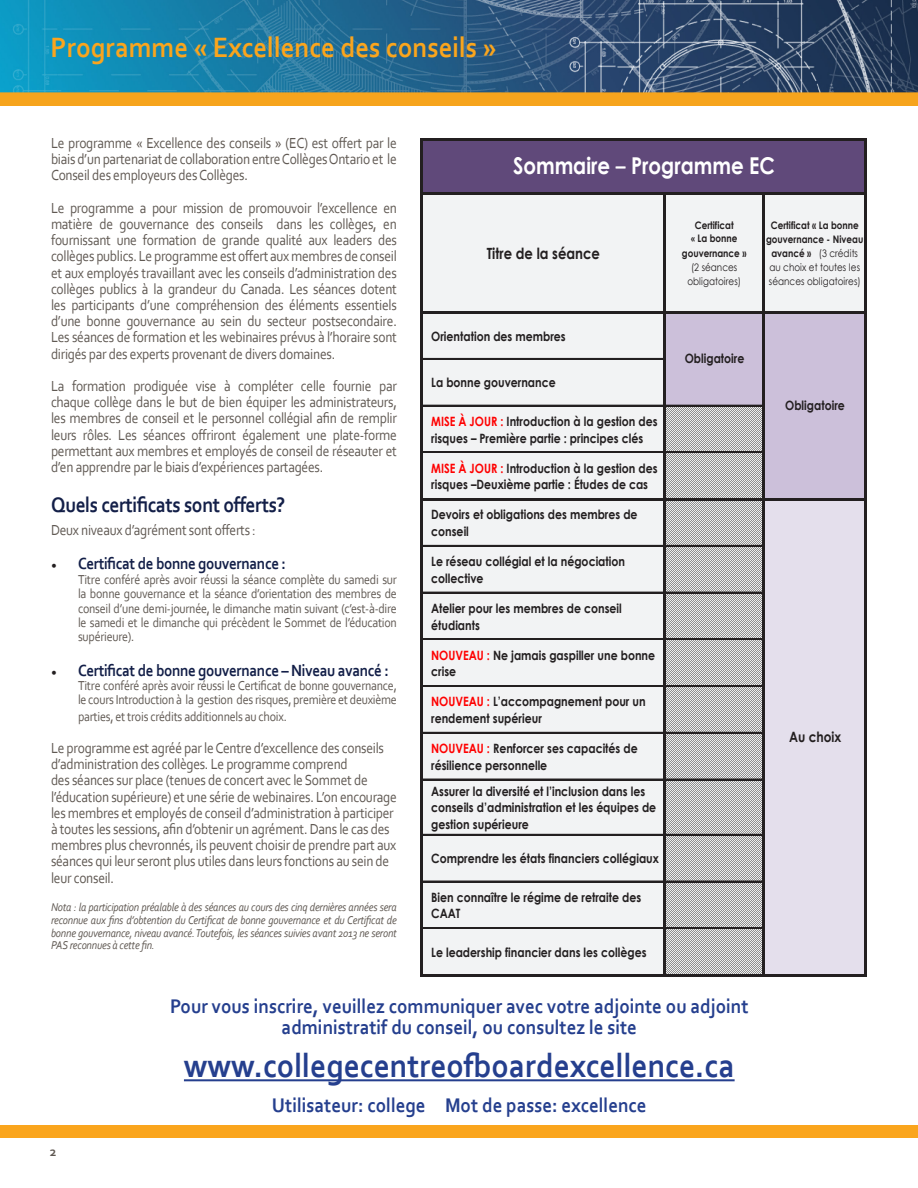
<style>
.page{position:relative;width:918px;height:1188px;background:#fff}
.page>*{position:absolute;margin:0;border:0;box-sizing:border-box;transform-origin:0 0}
.t1{font:700 34.5px "Corbel";color:#253f8e;scale:.91 1}
.t2{font:700 29.25px "Corbel";color:#faa51d;scale:.91 1}
.t3{font:700 23.25px "Century Gothic";color:#fff;scale:.85 1}
.t4{font:700 22.05px "Corbel";letter-spacing:-.02em;color:#131f48;scale:.88 1}
.t5{font:700 20.7px/21.6px "Corbel";color:#253f8e;text-align:center;scale:.91 1}
.t6{font:700 16.95px "Corbel";letter-spacing:-.02em;color:#131f48;scale:.88 1}
.t7{font:700 15.45px "Century Gothic";color:#231f20;scale:.85 1}
.t8{font:15.3px/16.2px "Corbel";letter-spacing:-.02em;color:#605953;text-align:justify;scale:.88 1}
.t9{font:700 14.25px "Century Gothic";color:#231f20;scale:.85 1}
.t10{font:13.5px/14.4px "Corbel";letter-spacing:-.02em;color:#605953;text-align:justify;scale:.88 1}
.t11{font:700 13.5px "Corbel";color:#605953}
.t12{font:700 12.9px/16.6px "Century Gothic";color:#231f20;scale:.85 1}
.t13{font:italic 11.85px/12.6px "Corbel";letter-spacing:-.02em;color:#605953;text-align:justify;scale:.88 1}
.t14{font:10.35px/14px "Century Gothic";color:#231f20;text-align:center;scale:.85 1}
.t15{font:700 10.35px/14.1px "Century Gothic";color:#231f20;text-align:center;scale:.85 1}
.s1{font-family:"Minion Pro";font-weight:400;font-size:15px;color:#231f20}
.s2{font-family:"Calibri"}
.s3{color:#f00}
.s4{font-weight:700}
</style>
<div class="page">
<img style="left:0;top:0;width:918px;height:105px">
<div style="left:0;top:1125px;width:918px;height:13px;background:#faa51d"></div>
<div style="left:422px;top:140px;width:444px;height:54px;background:#60497a"></div>
<div style="left:422px;top:193px;width:444px;height:119px;background:#f2f3f4"></div>
<div style="left:422px;top:312px;width:243px;height:94px;background:#f2f3f4"></div>
<div style="left:665px;top:312px;width:201px;height:94px;background:#ccc0da"></div>
<div style="left:422px;top:406px;width:243px;height:93px;background:#f2f3f4"></div>
<div style="left:665px;top:406px;width:99px;height:93px;background:linear-gradient(to right,#8e8e8e,#8e8e8e)"></div>
<div style="left:763px;top:406px;width:103px;height:93px;background:#ccc0da"></div>
<div style="left:422px;top:499px;width:243px;height:476px;background:#f2f3f4"></div>
<svg style="left:666px;top:500px;width:96px;height:474px;background:#bababa"></svg>
<div style="left:763px;top:499px;width:103px;height:476px;background:#e4dfec"></div>
<hr style="left:423px;top:405px;width:241px;height:1px;background:#231f20">
<hr style="left:423px;top:452px;width:241px;height:1px;background:#231f20">
<hr style="left:423px;top:545px;width:241px;height:2px;background:#231f20">
<hr style="left:423px;top:592px;width:241px;height:1px;background:#231f20">
<hr style="left:423px;top:639px;width:241px;height:1px;background:#231f20">
<hr style="left:423px;top:685px;width:241px;height:1px;background:#231f20">
<hr style="left:423px;top:686px;width:241px;height:1px;background:#231f20">
<hr style="left:423px;top:732px;width:241px;height:1px;background:#231f20">
<hr style="left:423px;top:779px;width:241px;height:1px;background:#231f20">
<hr style="left:423px;top:834px;width:241px;height:1px;background:#231f20">
<hr style="left:423px;top:881px;width:241px;height:1px;background:#231f20">
<hr style="left:423px;top:928px;width:241px;height:1px;background:#231f20">
<hr style="left:421px;top:138px;width:2px;height:838px;background:#231f20">
<hr style="left:865px;top:140px;width:2px;height:836px;background:#231f20">
<hr style="left:664px;top:195px;width:2px;height:781px;background:#231f20">
<hr style="left:762px;top:195px;width:2px;height:781px;background:#231f20">
<hr style="left:423px;top:138px;width:444px;height:2px;background:#231f20">
<hr style="left:423px;top:192px;width:444px;height:3px;background:#231f20">
<hr style="left:423px;top:311px;width:444px;height:3px;background:#231f20">
<hr style="left:423px;top:358px;width:241px;height:2px;background:#231f20">
<hr style="left:666px;top:405px;width:96px;height:1px;background:#231f20">
<hr style="left:666px;top:452px;width:96px;height:1px;background:#231f20">
<hr style="left:423px;top:498px;width:444px;height:2px;background:#231f20">
<hr style="left:666px;top:545px;width:96px;height:2px;background:#231f20">
<hr style="left:666px;top:592px;width:96px;height:1px;background:#231f20">
<hr style="left:666px;top:639px;width:96px;height:1px;background:#231f20">
<hr style="left:666px;top:685px;width:96px;height:1px;background:#231f20">
<hr style="left:666px;top:686px;width:96px;height:1px;background:#231f20">
<hr style="left:666px;top:732px;width:96px;height:1px;background:#231f20">
<hr style="left:666px;top:779px;width:96px;height:1px;background:#231f20">
<hr style="left:666px;top:834px;width:96px;height:1px;background:#231f20">
<hr style="left:666px;top:881px;width:96px;height:1px;background:#231f20">
<hr style="left:666px;top:928px;width:96px;height:1px;background:#231f20">
<hr style="left:423px;top:974px;width:444px;height:2px;background:#231f20">
<hr style="left:184px;top:1079px;width:551px;height:2px;background:#253f8e">
<h2 class="t2" style="left:51px;top:29px;width:492px">Programme « Excellence des conseils »</h2>
<p class="t8" style="left:51px;top:134px;width:395px">Le programme « Excellence des conseils » (EC) est offert par le biais d’un partenariat de collaboration entre Collèges Ontario et le Conseil des employeurs des Collèges.</p>
<p class="t8" style="left:51px;top:199px;width:395px">Le programme a pour mission de promouvoir l’excellence en matière de gouvernance des conseils dans les collèges, en fournissant une formation de grande qualité aux leaders des collèges publics. Le programme est offert aux membres de conseil et aux employés travaillant avec les conseils d’administration des collèges publics à la grandeur du Canada. Les séances dotent les participants d’une compréhension des éléments essentiels d’une bonne gouvernance au sein du secteur postsecondaire.<br>Les séances de formation et les webinaires prévus à l’horaire sont dirigés par des experts provenant de divers domaines.</p>
<p class="t8" style="left:51px;top:377px;width:395px">La formation prodiguée vise à compléter celle fournie par chaque collège dans le but de bien équiper les administrateurs, les membres de conseil et le personnel collégial afin de remplir leurs rôles. Les séances offriront également une plate-forme permettant aux membres et employés de conseil de réseauter et d’en apprendre par le biais d’expériences partagées.</p>
<h3 class="t4" style="left:51px;top:491px;width:268px">Quels certificats sont offerts?</h3>
<p class="t8" style="left:51px;top:522px;width:234px">Deux niveaux d’agrément sont offerts :</p>
<p class="t6" style="left:51px;top:553px;width:268px"><span class="s1">•</span> Certificat de bonne gouvernance :</p>
<p class="t10" style="left:78px;top:572px;width:364px">Titre conféré après avoir réussi la séance complète du samedi sur la bonne gouvernance et la séance d’orientation des membres de conseil d’une demi-journée, le dimanche matin suivant (c’est-à-dire le samedi et le dimanche qui précèdent le Sommet de l’éducation supérieure).</p>
<p class="t6" style="left:51px;top:659px;width:385px"><span class="s1">•</span> Certificat de bonne gouvernance – Niveau avancé :</p>
<p class="t10" style="left:78px;top:678px;width:364px">Titre conféré après avoir réussi le Certificat de bonne gouvernance, le cours Introduction à la gestion des risques, première et deuxième</p>
<p class="t10" style="left:78px;top:709px;width:239px">parties, et trois crédits additionnels au choix.</p>
<p class="t8" style="left:51px;top:739px;width:395px;text-align:left">Le programme est agréé par le Centre d’excellence des conseils d’administration des collèges. Le programme comprend<br>des séances sur place (tenues de concert avec le Sommet de l’éducation supérieure) et une série de webinaires. L’on encourage les membres et employés de conseil d’administration à participer à toutes les sessions, afin d’obtenir un agrément. Dans le cas des membres plus chevronnés, ils peuvent choisir de prendre part aux séances qui leur seront plus utiles dans leurs fonctions au sein de leur conseil.</p>
<p class="t13" style="left:51px;top:901px;width:395px">Nota : la participation préalable à des séances au cours des cinq dernières années sera reconnue aux fins d’obtention du Certificat de bonne gouvernance et du Certificat de bonne gouvernance, niveau avancé. Toutefois, les séances suivies avant 2013 ne seront PAS reconnues à cette fin.</p>
<h3 class="t3" style="left:513px;top:148px;width:310px">Sommaire <span class="s2">–</span> Programme EC</h3>
<p class="t7" style="left:487px;top:242px;width:135px">Titre de la séance</p>
<p class="t12" style="left:431px;top:327px;width:160px">Orientation des membres</p>
<p class="t12" style="left:431px;top:374px;width:148px">La bonne gouvernance</p>
<p class="t12" style="left:431px;top:412px;width:268px"><span class="s3">MISE À JOUR :</span> Introduction à la gestion des risques – Première partie : principes clés</p>
<p class="t12" style="left:431px;top:459px;width:268px"><span class="s3">MISE À JOUR :</span> Introduction à la gestion des risques –Deuxième partie : Études de cas</p>
<p class="t12" style="left:431px;top:506px;width:244px">Devoirs et obligations des membres de conseil</p>
<p class="t12" style="left:431px;top:552px;width:230px">Le réseau collégial et la négociation collective</p>
<p class="t12" style="left:431px;top:599px;width:226px">Atelier pour les membres de conseil étudiants</p>
<p class="t12" style="left:431px;top:646px;width:265px"><span class="s3">NOUVEAU :</span> Ne jamais gaspiller une bonne crise</p>
<p class="t12" style="left:431px;top:693px;width:254px"><span class="s3">NOUVEAU :</span> L’accompagnement pour un rendement supérieur</p>
<p class="t12" style="left:431px;top:739px;width:245px"><span class="s3">NOUVEAU :</span> Renforcer ses capacités de résilience personnelle</p>
<p class="t12" style="left:431px;top:782px;width:266px">Assurer la diversité et l’inclusion dans les conseils d’administration et les équipes de gestion supérieure</p>
<p class="t12" style="left:431px;top:850px;width:270px">Comprendre les états financiers collégiaux</p>
<p class="t12" style="left:431px;top:888px;width:249px">Bien connaître le régime de retraite des<br>CAAT</p>
<p class="t12" style="left:431px;top:943px;width:255px">Le leadership financier dans les collèges</p>
<p class="t15" style="left:682px;top:217px;width:77px">Certificat<br><span class="s2">«</span> La bonne gouvernance »</p>
<p class="t14" style="left:687px;top:260px;width:65px">(2 séances obligatoires)</p>
<p class="t14" style="left:766px;top:218px;width:116px"><span class="s4">Certificat « La bonne gouvernance - Niveau avancé »</span> (3 crédits au choix et toutes les séances obligatoires)</p>
<p class="t12" style="left:685px;top:350px;width:72px">Obligatoire</p>
<p class="t12" style="left:785px;top:397px;width:72px">Obligatoire</p>
<p class="t9" style="left:789px;top:726px;width:63px">Au choix</p>
<p class="t11" style="left:50px;top:1143px;width:8px">2</p>
<h3 class="t5" style="left:170px;top:995px;width:637px">Pour vous inscrire, veuillez communiquer avec votre adjointe ou adjoint administratif du conseil, ou consultez le site</h3>
<h1 class="t1" style="left:184px;top:1044px;width:607px">www.collegecentreofboardexcellence.ca</h1>
<h3 class="t5" style="left:272px;top:1094px;width:413px">Utilisateur: college Mot de passe: excellence</h3>
</div>
